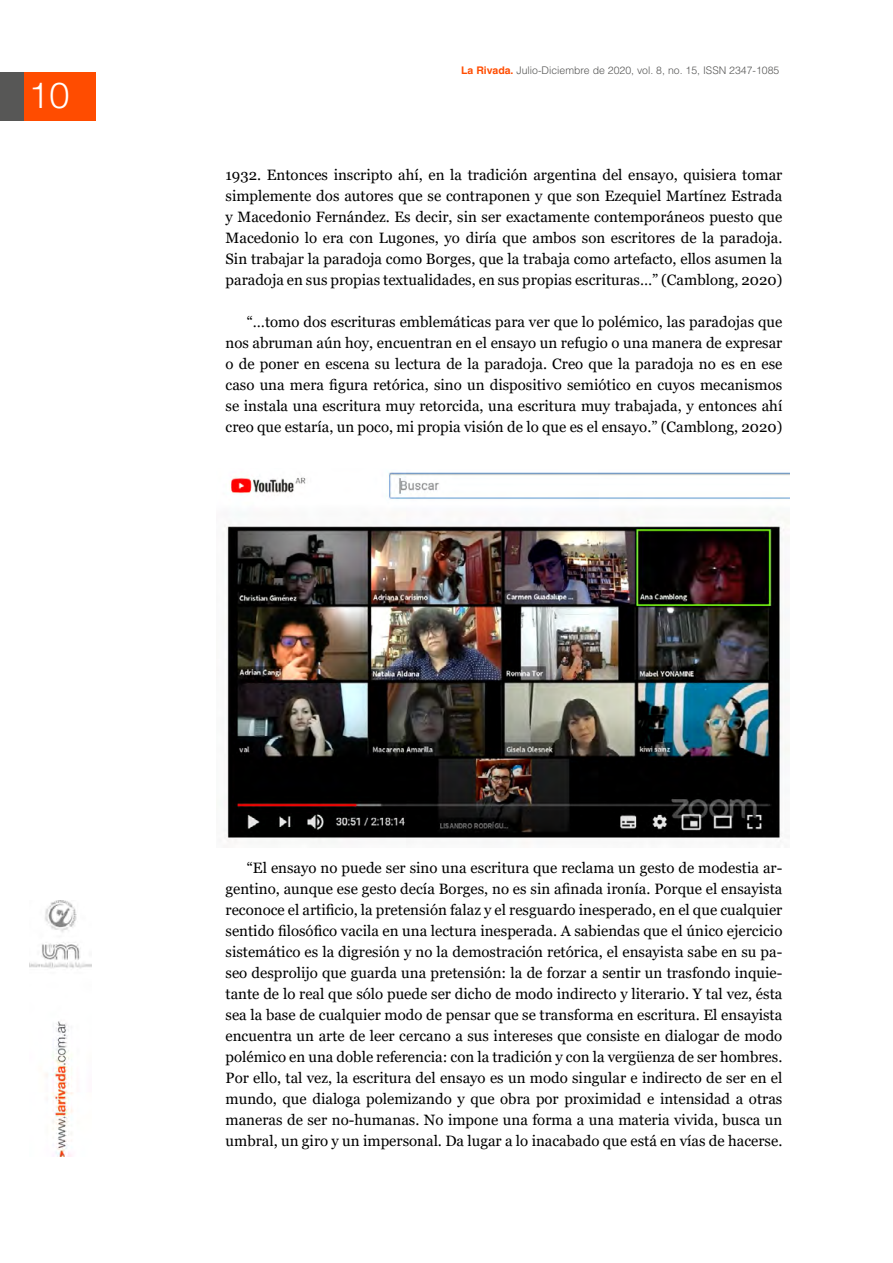
<style>
.page{position:relative;width:893px;height:1263px;background:#fff}
.page>*{position:absolute;margin:0;border:0;box-sizing:border-box;transform-origin:0 0}
.t1{font:300 36px "Helvetica Neue";color:#fff}
.t2{font:15px/21px "Georgia";color:#000;text-align:justify}
.t3{font:300 10.5px "Helvetica";color:#575756}
.s1{font-weight:700;color:#ff4c00}
</style>
<div class="page">
<div style="left:24px;top:73px;width:72px;height:48px;background:#ff4c00"></div>
<div style="left:0;top:73px;width:24px;height:48px;background:#575756"></div>
<img style="left:29px;top:901px;width:63px;height:256px">
<img style="left:224px;top:472px;width:565px;height:371px">
<h1 class="t1" style="left:29px;top:73px;width:42px">10</h1>
<p class="t3" style="left:461px;top:63px;width:320px"><span class="s1">La Rivada.</span> Julio-Diciembre de 2020, vol. 8, no. 15, ISSN 2347-1085</p>
<p class="t2" style="left:226px;top:165px;width:558px">1932. Entonces inscripto ahí, en la tradición argentina del ensayo, quisiera tomar simplemente dos autores que se contraponen y que son Ezequiel Martínez Estrada y Macedonio Fernández. Es decir, sin ser exactamente contemporáneos puesto que Macedonio lo era con Lugones, yo diría que ambos son escritores de la paradoja.<br>Sin trabajar la paradoja como Borges, que la trabaja como artefacto, ellos asumen la paradoja en sus propias textualidades, en sus propias escrituras…” (Camblong, 2020)</p>
<p class="t2" style="left:226px;top:312px;width:558px;text-indent:21px">“…tomo dos escrituras emblemáticas para ver que lo polémico, las paradojas que nos abruman aún hoy, encuentran en el ensayo un refugio o una manera de expresar o de poner en escena su lectura de la paradoja. Creo que la paradoja no es en ese caso una mera figura retórica, sino un dispositivo semiótico en cuyos mecanismos se instala una escritura muy retorcida, una escritura muy trabajada, y entonces ahí creo que estaría, un poco, mi propia visión de lo que es el ensayo.” (Camblong, 2020)</p>
<p class="t2" style="left:226px;top:858px;width:558px;text-indent:21px">“El ensayo no puede ser sino una escritura que reclama un gesto de modestia ar&shy;gentino, aunque ese gesto decía Borges, no es sin afinada ironía. Porque el ensayista reconoce el artificio, la pretensión falaz y el resguardo inesperado, en el que cualquier sentido filosófico vacila en una lectura inesperada. A sabiendas que el único ejercicio sistemático es la digresión y no la demostración retórica, el ensayista sabe en su pa&shy;seo desprolijo que guarda una pretensión: la de forzar a sentir un trasfondo inquie&shy;tante de lo real que sólo puede ser dicho de modo indirecto y literario. Y tal vez, ésta sea la base de cualquier modo de pensar que se transforma en escritura. El ensayista encuentra un arte de leer cercano a sus intereses que consiste en dialogar de modo polémico en una doble referencia: con la tradición y con la vergüenza de ser hombres.<br>Por ello, tal vez, la escritura del ensayo es un modo singular e indirecto de ser en el mundo, que dialoga polemizando y que obra por proximidad e intensidad a otras maneras de ser no-humanas. No impone una forma a una materia vivida, busca un umbral, un giro y un impersonal. Da lugar a lo inacabado que está en vías de hacerse.</p>
</div>
